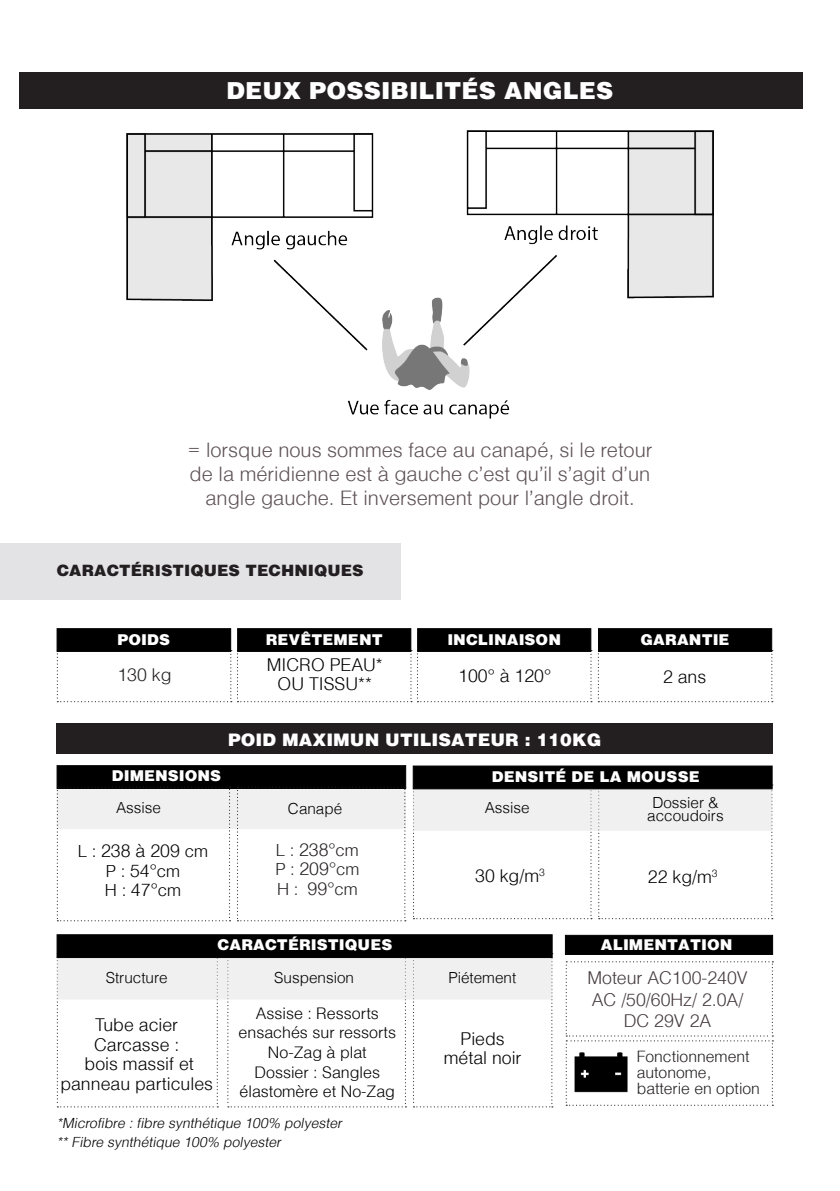
<style>
.page{position:relative;width:840px;height:1191px;background:#fff}
.page>*{position:absolute;margin:0;border:0;box-sizing:border-box;transform-origin:0 0}
.t1{font:900 24px "Helvetica";color:#fff}
.t2{font:300 20px/24px "Helvetica";color:#5d5156;text-align:center}
.t3{font:300 17.6px "Helvetica";color:#000}
.t4{font:300 17.6px/21.6px "Helvetica";color:#42373c;text-align:center}
.t5{font:900 17.6px "Helvetica";color:#fff}
.t6{font:300 17.6px "Helvetica";color:#231f20}
.t7{font:300 16.6px "Helvetica";color:#231f20}
.t8{font:300 16.6px "Helvetica";color:#000}
.t9{font:300 16px/19.6px "Helvetica";color:#000;text-align:center}
.t10{font:900 16px "Helvetica";color:#231f20}
.t11{font:300 15.8px/15.8px "Helvetica";color:#231f20}
.t12{font:900 15.2px "Helvetica";color:#fff}
.t13{font:300 15.2px "Helvetica";color:#000}
.t14{font:italic 300 14px "Helvetica";color:#000}
.s1{font-size:16.6px}
.s2{font-size:17.6px}
</style>
<div class="page">
<div style="left:19px;top:72px;width:782px;height:37px;background:#231f20"></div>
<div style="left:0;top:543px;width:400px;height:57px;background:#e3e3e5"></div>
<div style="left:57px;top:723px;width:715px;height:31px;background:#231f20"></div>
<svg style="left:57px;top:650px;width:534px;height:52px"></svg>
<svg style="left:597px;top:650px;width:175px;height:52px"></svg>
<div style="left:57px;top:628px;width:174px;height:23px;background:#000;border:1px solid #000"></div>
<div style="left:237px;top:628px;width:174px;height:23px;background:#000;border:1px solid #000"></div>
<div style="left:417px;top:628px;width:173px;height:23px;background:#000;border:1px solid #000"></div>
<div style="left:598px;top:628px;width:173px;height:23px;background:#000;border:1px solid #000"></div>
<svg style="left:413px;top:831px;width:178px;height:88px"></svg>
<svg style="left:57px;top:999px;width:161px;height:108px"></svg>
<svg style="left:227px;top:999px;width:179px;height:108px"></svg>
<svg style="left:413px;top:999px;width:139px;height:108px"></svg>
<svg style="left:598px;top:831px;width:174px;height:88px"></svg>
<svg style="left:565px;top:961px;width:207px;height:144px"></svg>
<div style="left:57px;top:785px;width:349px;height:44px;background:#f0f0f1;border:2px solid #e1e2e4"></div>
<div style="left:412px;top:787px;width:360px;height:44px;background:#f0f0f1;border:2px solid #e1e2e4"></div>
<div style="left:57px;top:956px;width:495px;height:43px;background:#f0f0f1;border:2px solid #e1e2e4"></div>
<div style="left:565px;top:935px;width:207px;height:19px;background:#000;border:1px solid #000"></div>
<div style="left:57px;top:765px;width:349px;height:23px;background:#000;border:1px solid #000"></div>
<div style="left:412px;top:765px;width:360px;height:24px;background:#000;border:1px solid #000"></div>
<div style="left:57px;top:934px;width:495px;height:23px;background:#000;border:1px solid #000"></div>
<img style="left:569px;top:1048px;width:63px;height:47px">
<svg style="left:57px;top:786px;width:173px;height:135px"></svg>
<svg style="left:237px;top:786px;width:168px;height:135px"></svg>
<img style="left:126px;top:130px;width:587px;height:289px">
<p class="t1" style="left:226px;top:76px;width:388px">DEUX POSSIBILITÉS ANGLES</p>
<p class="t2" style="left:187px;top:437px;width:466px">= lorsque nous sommes face au canapé, si le retour de la méridienne est à gauche c’est qu’il s’agit d’un angle gauche. Et inversement pour l’angle droit.</p>
<p class="t10" style="left:57px;top:561px;width:308px">CARACTÉRISTIQUES TECHNIQUES</p>
<p class="t12" style="left:117px;top:630px;width:54px">POIDS</p>
<p class="t12" style="left:265px;top:630px;width:118px">REVÊTEMENT</p>
<p class="t12" style="left:447px;top:630px;width:115px">INCLINAISON</p>
<p class="t12" style="left:640px;top:630px;width:91px">GARANTIE</p>
<p class="t6" style="left:117px;top:663px;width:56px">130 kg</p>
<p class="t3" style="left:458px;top:664px;width:94px">100° à 120°</p>
<p class="t3" style="left:662px;top:665px;width:45px">2 ans</p>
<p class="t3" style="left:266px;top:653px;width:117px">MICRO PEAU*</p>
<p class="t3" style="left:277px;top:673px;width:96px">OU TISSU**</p>
<p class="t5" style="left:228px;top:729px;width:375px">POID MAXIMUN UTILISATEUR : 110KG</p>
<p class="t12" style="left:112px;top:766px;width:111px">DIMENSIONS</p>
<p class="t12" style="left:491px;top:768px;width:209px">DENSITÉ DE LA MOUSSE</p>
<p class="t13" style="left:116px;top:794px;width:46px">Assise</p>
<p class="t13" style="left:484px;top:794px;width:46px">Assise</p>
<p class="t13" style="left:288px;top:795px;width:56px">Canapé</p>
<p class="t13" style="left:652px;top:789px;width:68px">Dossier &amp;</p>
<p class="t13" style="left:647px;top:802px;width:78px">accoudoirs</p>
<p class="t3" style="left:78px;top:839px;width:131px"><span class="s1">L :</span> 238 à 209 <span class="s1">cm</span></p>
<p class="t8" style="left:106px;top:860px;width:76px">P : <span class="s2">54°</span>cm</p>
<p class="t8" style="left:105px;top:880px;width:77px">H : <span class="s2">47°</span>cm</p>
<p class="t7" style="left:275px;top:839px;width:84px">L : <span class="s2">238°</span>cm</p>
<p class="t7" style="left:275px;top:859px;width:85px">P : <span class="s2">209°</span>cm</p>
<p class="t7" style="left:277px;top:878px;width:82px">H : <span class="s2">99°</span>cm</p>
<p class="t12" style="left:217px;top:935px;width:176px">CARACTÉRISTIQUES</p>
<p class="t3" style="left:475px;top:865px;width:71px">30 kg/m<sup>3</sup></p>
<p class="t3" style="left:647px;top:866px;width:71px">22 kg/m<sup>3</sup></p>
<p class="t12" style="left:600px;top:935px;width:133px">ALIMENTATION</p>
<p class="t13" style="left:106px;top:965px;width:63px">Structure</p>
<p class="t3" style="left:95px;top:1013px;width:84px">Tube acier</p>
<p class="t3" style="left:94px;top:1033px;width:87px">Carcasse :</p>
<p class="t3" style="left:85px;top:1053px;width:111px">bois massif et</p>
<p class="t3" style="left:60px;top:1072px;width:154px">panneau particules</p>
<p class="t4" style="left:587px;top:966px;width:162px">Moteur AC100-240V<br>AC /50/60Hz/ 2.0A/<br>DC 29V 2A</p>
<p class="t13" style="left:274px;top:965px;width:81px">Suspension</p>
<p class="t13" style="left:448px;top:965px;width:69px">Piétement</p>
<p class="t9" style="left:238px;top:1003px;width:159px">Assise : Ressorts ensachés sur ressorts<br>No-Zag à plat</p>
<p class="t9" style="left:239px;top:1061px;width:157px">Dossier : Sangles élastomère et No-Zag</p>
<p class="t3" style="left:460px;top:1027px;width:46px">Pieds</p>
<p class="t3" style="left:443px;top:1047px;width:79px">métal noir</p>
<p class="t11" style="left:636px;top:1048px;width:114px">Fonctionnement autonome,</p>
<p class="t11" style="left:636px;top:1079px;width:125px">batterie en option</p>
<p class="t14" style="left:57px;top:1114px;width:289px">*Microfibre : fibre synthétique 100% polyester</p>
<p class="t14" style="left:57px;top:1133px;width:228px">** Fibre synthétique 100% polyester</p>
</div>
